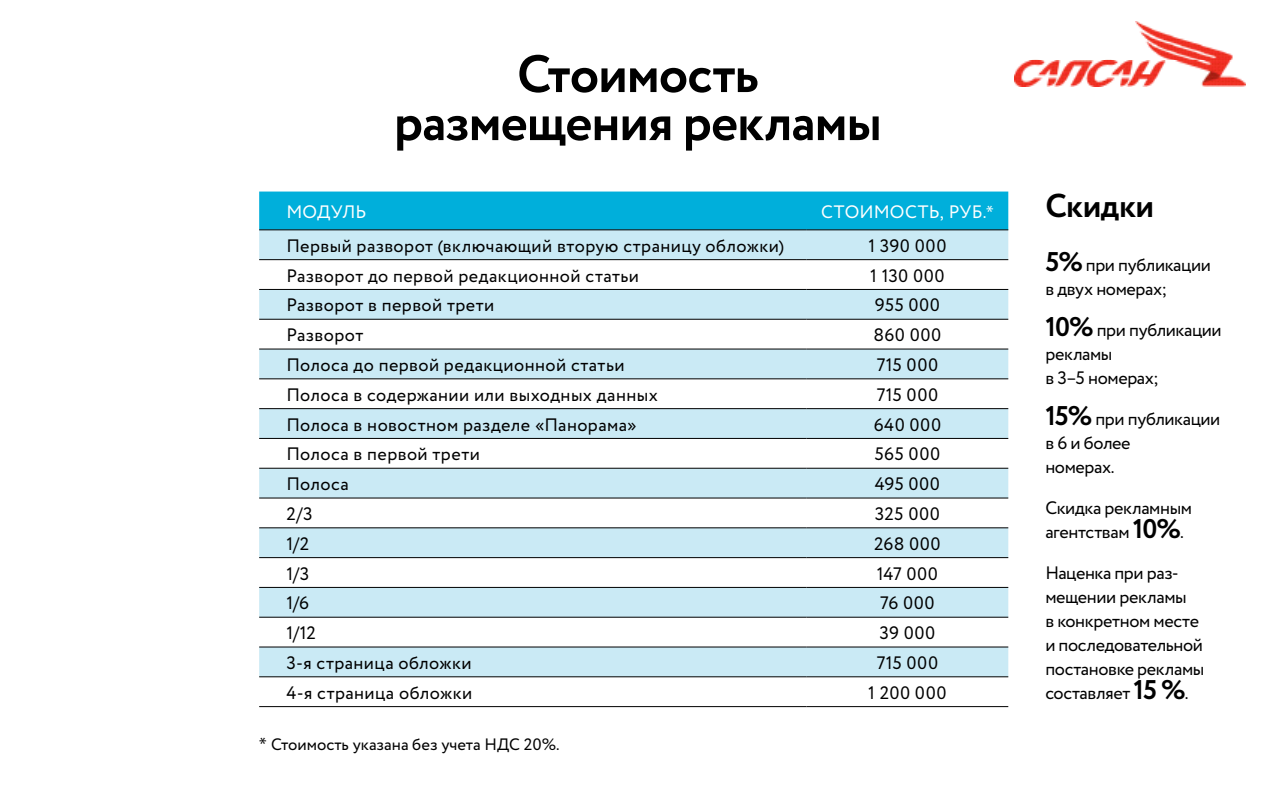
<style>
.page{position:relative;width:1276px;height:796px;background:#fff}
.page>*{position:absolute;margin:0;border:0;box-sizing:border-box;transform-origin:0 0}
.t1{font:700 52.5px/48px "Circe";letter-spacing:-.02em;color:#000;text-align:center}
.t2{font:700 33px "Circe";color:#000}
.t3{font:18px "Circe";letter-spacing:.02em;color:#000}
.t4{font:18px/24px "Circe";letter-spacing:-.02em;color:#000}
.t5{font:18px "Circe";color:#fff}
.t6{font:16.5px "Circe";color:#000}
.s1{font-family:"Myriad Pro"}
.s2{font-family:"Myriad Pro";font-size:18px}
.s3{font-weight:700;font-size:27px}
</style>
<div class="page">
<img style="left:1014px;top:21px;width:232px;height:65px">
<div style="left:259px;top:191px;width:749px;height:38px;background:#00afdb"></div>
<svg style="left:259px;top:230px;width:749px;height:446px;fill:#caeaf5"></svg>
<hr style="left:259px;top:229px;width:547px;height:1px;background:#000">
<hr style="left:806px;top:229px;width:202px;height:1px;background:#000">
<hr style="left:259px;top:259px;width:547px;height:1px;background:#000">
<hr style="left:806px;top:259px;width:202px;height:1px;background:#000">
<hr style="left:259px;top:289px;width:547px;height:1px;background:#000">
<hr style="left:806px;top:289px;width:202px;height:1px;background:#000">
<hr style="left:259px;top:319px;width:547px;height:1px;background:#000">
<hr style="left:806px;top:319px;width:202px;height:1px;background:#000">
<hr style="left:259px;top:348px;width:547px;height:1px;background:#000">
<hr style="left:806px;top:348px;width:202px;height:1px;background:#000">
<hr style="left:259px;top:378px;width:547px;height:1px;background:#000">
<hr style="left:806px;top:378px;width:202px;height:1px;background:#000">
<hr style="left:259px;top:408px;width:547px;height:1px;background:#000">
<hr style="left:806px;top:408px;width:202px;height:1px;background:#000">
<hr style="left:259px;top:438px;width:547px;height:1px;background:#000">
<hr style="left:806px;top:438px;width:202px;height:1px;background:#000">
<hr style="left:259px;top:467px;width:547px;height:1px;background:#000">
<hr style="left:806px;top:467px;width:202px;height:1px;background:#000">
<hr style="left:259px;top:497px;width:547px;height:1px;background:#000">
<hr style="left:806px;top:497px;width:202px;height:1px;background:#000">
<hr style="left:259px;top:527px;width:547px;height:1px;background:#000">
<hr style="left:806px;top:527px;width:202px;height:1px;background:#000">
<hr style="left:259px;top:557px;width:547px;height:1px;background:#000">
<hr style="left:806px;top:557px;width:202px;height:1px;background:#000">
<hr style="left:259px;top:587px;width:547px;height:1px;background:#000">
<hr style="left:806px;top:587px;width:202px;height:1px;background:#000">
<hr style="left:259px;top:616px;width:547px;height:1px;background:#000">
<hr style="left:806px;top:616px;width:202px;height:1px;background:#000">
<hr style="left:259px;top:646px;width:547px;height:1px;background:#000">
<hr style="left:806px;top:646px;width:202px;height:1px;background:#000">
<hr style="left:259px;top:676px;width:547px;height:1px;background:#000">
<hr style="left:806px;top:676px;width:202px;height:1px;background:#000">
<hr style="left:259px;top:706px;width:547px;height:1px;background:#000">
<hr style="left:806px;top:706px;width:202px;height:1px;background:#000">
<h1 class="t1" style="left:394px;top:52px;width:489px">Стоимость размещения рекламы</h1>
<p class="t5" style="left:286px;top:199px;width:15px">мод</p>
<p class="t5" style="left:331px;top:199px;width:34px">уль</p>
<p class="t5" style="left:821px;top:199px;width:27px">Стоимость</p>
<p class="t5" style="left:940px;top:199px;width:55px">, руб.<span class="s1">*</span></p>
<p class="t3" style="left:286px;top:233px;width:499px">Первый разворот (включающий вторую страницу обложки)</p>
<p class="t3" style="left:868px;top:233px;width:80px">1 390 000</p>
<p class="t3" style="left:286px;top:263px;width:354px">Разворот до первой редакционной статьи</p>
<p class="t3" style="left:870px;top:263px;width:76px">1 130 000</p>
<p class="t3" style="left:286px;top:293px;width:209px">Разворот в первой трети</p>
<p class="t3" style="left:875px;top:293px;width:67px">955 000</p>
<p class="t3" style="left:286px;top:323px;width:78px">Разворот</p>
<p class="t3" style="left:873px;top:323px;width:69px">860 000</p>
<p class="t3" style="left:286px;top:352px;width:340px">Полоса до первой редакционной статьи</p>
<p class="t3" style="left:876px;top:352px;width:63px">715 000</p>
<p class="t3" style="left:286px;top:382px;width:373px">Полоса в содержании или выходных данных</p>
<p class="t3" style="left:876px;top:382px;width:63px">715 000</p>
<p class="t3" style="left:286px;top:412px;width:352px">Полоса в новостном разделе «Панорама»</p>
<p class="t3" style="left:873px;top:412px;width:69px">640 000</p>
<p class="t3" style="left:286px;top:442px;width:195px">Полоса в первой трети</p>
<p class="t3" style="left:874px;top:442px;width:67px">565 000</p>
<p class="t3" style="left:286px;top:472px;width:64px">Полоса</p>
<p class="t3" style="left:874px;top:472px;width:67px">495 000</p>
<p class="t3" style="left:286px;top:501px;width:28px">2/3</p>
<p class="t3" style="left:875px;top:501px;width:67px">325 000</p>
<p class="t3" style="left:286px;top:531px;width:24px">1/2</p>
<p class="t3" style="left:874px;top:531px;width:68px">268 000</p>
<p class="t3" style="left:286px;top:561px;width:25px">1/3</p>
<p class="t3" style="left:876px;top:561px;width:63px">147 000</p>
<p class="t3" style="left:286px;top:591px;width:24px">1/6</p>
<p class="t3" style="left:880px;top:591px;width:56px">76 000</p>
<p class="t3" style="left:286px;top:620px;width:31px">1/12</p>
<p class="t3" style="left:879px;top:620px;width:57px">39 000</p>
<p class="t3" style="left:286px;top:650px;width:187px">3-я страница обложки</p>
<p class="t3" style="left:876px;top:650px;width:63px">715 000</p>
<p class="t3" style="left:286px;top:680px;width:187px">4-я страница обложки</p>
<p class="t3" style="left:868px;top:680px;width:80px">1 200 000</p>
<p class="t6" style="left:259px;top:733px;width:302px"><span class="s2">*</span> Стоимость указана без учета НДС 20%.</p>
<h2 class="t2" style="left:1045px;top:183px;width:110px">Скидки</h2>
<p class="t4" style="left:1045px;top:253px;width:167px"><span class="s3">5%</span> при публикации в двух номерах;</p>
<p class="t4" style="left:1045px;top:318px;width:178px"><span class="s3">10%</span> при публикации рекламы<br>в 3–5 номерах;</p>
<p class="t4" style="left:1045px;top:407px;width:177px"><span class="s3">15%</span> при публикации в 6 и более<br>номерах.</p>
<p class="t4" style="left:1045px;top:496px;width:148px">Скидка рекламным агентствам <span class="s3">10%</span>.</p>
<p class="t4" style="left:1045px;top:561px;width:161px">Наценка при раз&shy;мещении рекламы<br>в конкретном месте и последовательной постановке рекламы составляет <span class="s3">15 %</span>.</p>
</div>
